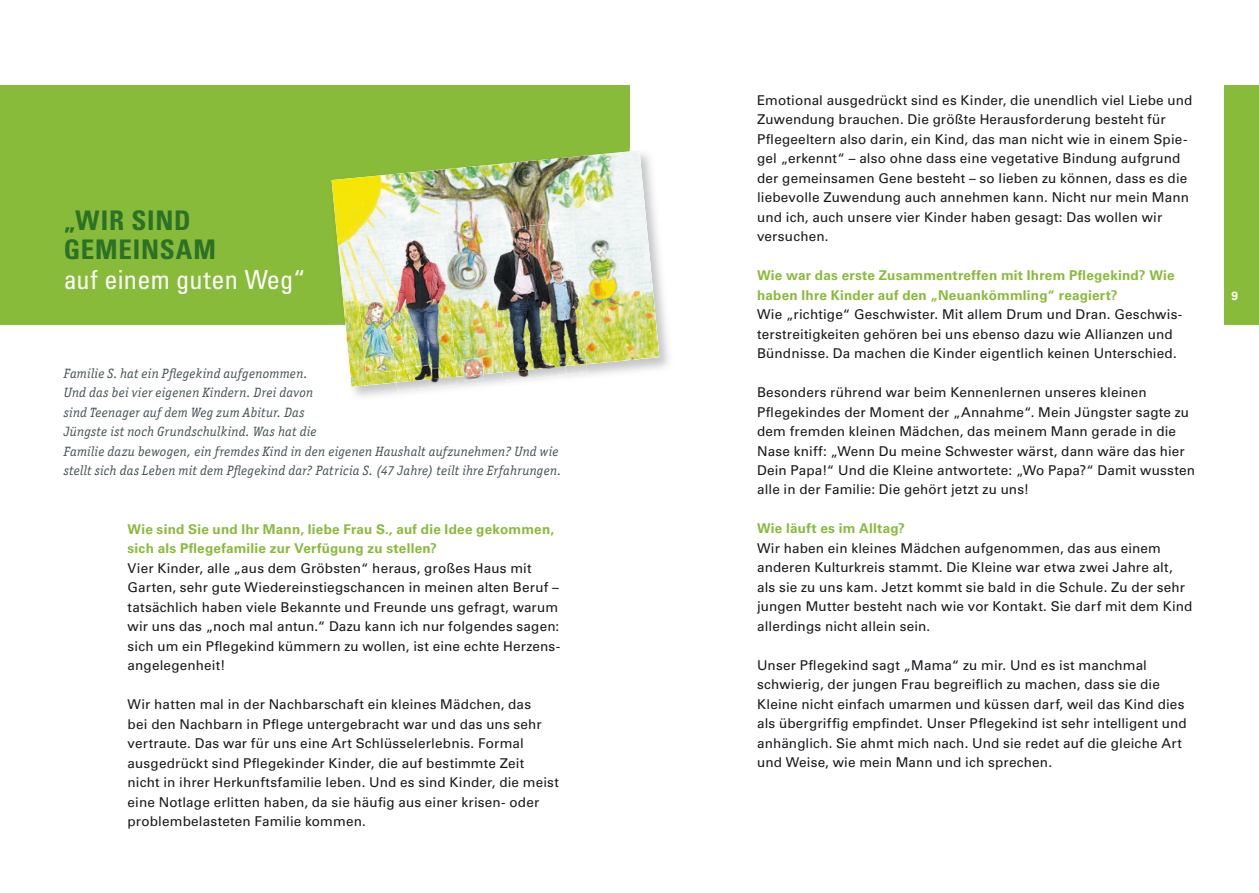
<style>
.page{position:relative;width:1259px;height:893px;background:#fff}
.page>*{position:absolute;margin:0;border:0;box-sizing:border-box;transform-origin:0 0}
.t1{font:700 condensed 27px/29.2px "Univers LT";letter-spacing:.03em;color:#2b7127}
.t2{font:condensed 26.25px "Univers LT";letter-spacing:.01em;color:#fff}
.t3{font:13.5px/19.5px "Univers LT";letter-spacing:.01em;color:#1a171c}
.t4{font:italic 13.5px/19.5px "Officina Ser ITC";letter-spacing:.02em;color:#445052}
.t5{font:700 13.5px/19.5px "Univers LT";letter-spacing:.015em;color:#88bb39}
.t6{font:700 12px "Univers LT";color:#fff}
</style>
<div class="page">
<div style="left:1225px;top:85px;width:34px;height:240px;background:#88bb39"></div>
<div style="left:0;top:85px;width:629px;height:240px;background:#88bb39"></div>
<img style="left:629px;top:148px;width:40px;height:221px">
<img style="left:331px;top:150px;width:328px;height:237px">
<img style="left:566px;top:364px;width:21px;height:11px">
<img style="left:502px;top:372px;width:64px;height:9px">
<img style="left:488px;top:222px;width:98px;height:150px">
<img style="left:396px;top:382px;width:61px;height:9px">
<img style="left:383px;top:235px;width:74px;height:147px">
<img style="left:464px;top:376px;width:20px;height:5px">
<img style="left:462px;top:358px;width:22px;height:18px">
<img style="left:359px;top:300px;width:36px;height:74px">
<img style="left:388px;top:299px;width:17px;height:72px">
<h1 class="t1" style="left:64px;top:208px;width:154px">„WIR SIND<br>GEMEINSAM</h1>
<h2 class="t2" style="left:64px;top:270px;width:243px">auf einem guten Weg“</h2>
<p class="t4" style="left:64px;top:364px;width:499px">Familie S. hat ein Pflegekind aufgenommen.<br>Und das bei vier eigenen Kindern. Drei davon<br>sind Teenager auf dem Weg zum Abitur. Das<br>Jüngste ist noch Grundschulkind. Was hat die<br>Familie dazu bewogen, ein fremdes Kind in den eigenen Haushalt aufzunehmen? Und wie stellt sich das Leben mit dem Pflegekind dar? Patricia S. (47 Jahre) teilt ihre Erfahrungen.</p>
<p class="t5" style="left:128px;top:520px;width:428px">Wie sind Sie und Ihr Mann, liebe Frau S., auf die Idee gekommen, sich als Pflegefamilie zur Verfügung zu stellen?</p>
<p class="t3" style="left:128px;top:559px;width:434px">Vier Kinder, alle „aus dem Gröbsten“ heraus, großes Haus mit Garten, sehr gute Wiedereinstiegschancen in meinen alten Beruf – tatsächlich haben viele Bekannte und Freunde uns gefragt, warum wir uns das „noch mal antun.“ Dazu kann ich nur folgendes sagen: sich um ein Pflegekind kümmern zu wollen, ist eine echte Herzens&shy;angelegenheit!</p>
<p class="t3" style="left:128px;top:696px;width:433px">Wir hatten mal in der Nachbarschaft ein kleines Mädchen, das<br>bei den Nachbarn in Pflege untergebracht war und das uns sehr vertraute. Das war für uns eine Art Schlüsselerlebnis. Formal ausgedrückt sind Pflegekinder Kinder, die auf bestimmte Zeit nicht in ihrer Herkunftsfamilie leben. Und es sind Kinder, die meist eine Notlage erlitten haben, da sie häufig aus einer krisen- oder problem belasteten Familie kommen.</p>
<p class="t3" style="left:757px;top:91px;width:437px">Emotional ausgedrückt sind es Kinder, die unendlich viel Liebe und Zuwendung brauchen. Die größte Herausforderung besteht für Pflegeeltern also darin, ein Kind, das man nicht wie in einem Spie&shy;gel „erkennt“ – also ohne dass eine vegetative Bindung aufgrund der gemeinsamen Gene besteht – so lieben zu können, dass es die liebevolle Zuwendung auch annehmen kann. Nicht nur mein Mann und ich, auch unsere vier Kinder haben gesagt: Das wollen wir versuchen.</p>
<p class="t5" style="left:757px;top:267px;width:419px">Wie war das erste Zusammentreffen mit Ihrem Pflegekind? Wie haben Ihre Kinder auf den „Neuankömmling“ reagiert?</p>
<p class="t3" style="left:757px;top:306px;width:427px">Wie „richtige“ Geschwister. Mit allem Drum und Dran. Geschwis&shy;terstreitigkeiten gehören bei uns ebenso dazu wie Allianzen und<br>Bündnisse. Da machen die Kinder eigentlich keinen Unterschied.</p>
<p class="t3" style="left:757px;top:384px;width:439px">Besonders rührend war beim Kennenlernen unseres kleinen Pflegekindes der Moment der „Annahme“. Mein Jüngster sagte zu dem fremden kleinen Mädchen, das meinem Mann gerade in die Nase kniff: „Wenn Du meine Schwester wärst, dann wäre das hier Dein Papa!“ Und die Kleine antwortete: „Wo Papa?“ Damit wussten alle in der Familie: Die gehört jetzt zu uns!</p>
<p class="t5" style="left:757px;top:520px;width:149px">Wie läuft es im Alltag?</p>
<p class="t3" style="left:757px;top:540px;width:437px">Wir haben ein kleines Mädchen aufgenommen, das aus einem anderen Kulturkreis stammt. Die Kleine war etwa zwei Jahre alt, als sie zu uns kam. Jetzt kommt sie bald in die Schule. Zu der sehr jungen Mutter besteht nach wie vor Kontakt. Sie darf mit dem Kind allerdings nicht allein sein.</p>
<p class="t3" style="left:757px;top:657px;width:431px">Unser Pflegekind sagt „Mama“ zu mir. Und es ist manchmal schwierig, der jungen Frau begreiflich zu machen, dass sie die Kleine nicht einfach umarmen und küssen darf, weil das Kind dies als übergriffig empfindet. Unser Pflegekind ist sehr intelligent und anhänglich. Sie ahmt mich nach. Und sie redet auf die gleiche Art und Weise, wie mein Mann und ich sprechen.</p>
<p class="t6" style="left:1231px;top:291px;width:8px">9</p>
</div>
